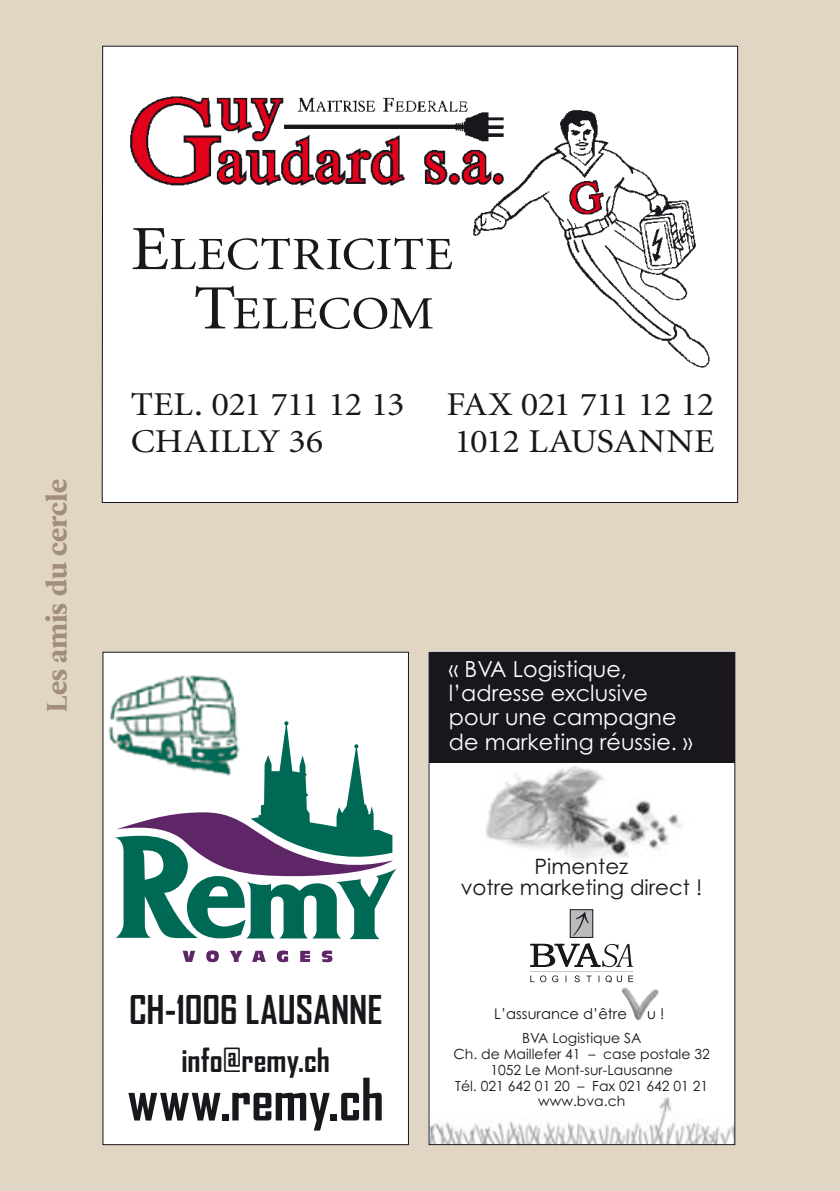
<style>
.page{position:relative;width:840px;height:1191px;background:#fff}
.page>*{position:absolute;margin:0;border:0;box-sizing:border-box;transform-origin:0 0}
.t1{font:56px "Agency FB Bold";letter-spacing:.005em;color:#1a171c}
.t2{font:46.4px/59.4px "Minion";letter-spacing:.01em;color:#1a171c;scale:1.1 1}
.t3{font:38px "Agency FB Bold";color:#1a171c}
.t4{font:33.4px/37px "Minion";letter-spacing:-.02em;color:#1a171c;scale:1.1 1}
.t5{font:32px "Agency FB Bold";letter-spacing:.005em;color:#1a171c}
.t6{font:28px "Leitura News Roman 4";color:#a38f79}
.t7{font:22.2px/24.2px "Century Gothic";color:#fff}
.t8{font:21.2px/21.2px "Century Gothic";color:#1a171c;text-align:center}
.t9{font:14.6px "Century Gothic";color:#1a171c}
.t10{font:14px/16px "Century Gothic";color:#1a171c;text-align:center}
.s1{font-size:63px}
</style>
<div class="page">
<div style="left:0;top:0;width:839px;height:1191px;background:#e0d6c3"></div>
<div style="left:101px;top:45px;width:637px;height:458px;background:#fff"></div>
<img style="left:129px;top:96px;width:581px;height:273px">
<div style="left:428px;top:652px;width:306px;height:493px;background:#fff"></div>
<div style="left:103px;top:652px;width:305px;height:492px;background:#fff"></div>
<div style="left:102px;top:651px;width:306px;height:494px;border:1px solid #1a171c"></div>
<svg style="left:182px;top:950px;width:13px;height:12px"></svg>
<svg style="left:206px;top:950px;width:13px;height:12px"></svg>
<svg style="left:230px;top:950px;width:12px;height:12px"></svg>
<svg style="left:252px;top:950px;width:13px;height:12px"></svg>
<svg style="left:277px;top:950px;width:11px;height:12px"></svg>
<svg style="left:300px;top:950px;width:10px;height:12px"></svg>
<svg style="left:321px;top:950px;width:11px;height:12px"></svg>
<svg style="left:115px;top:721px;width:281px;height:218px"></svg>
<img style="left:108px;top:675px;width:143px;height:101px">
<img style="left:430px;top:1097px;width:302px;height:46px">
<img style="left:472px;top:762px;width:217px;height:98px">
<div style="left:429px;top:652px;width:305px;height:110px;background:#1a171c"></div>
<div style="left:428px;top:652px;width:306px;height:493px;border:1px solid #1a171c"></div>
<img style="left:622px;top:987px;width:36px;height:33px">
<svg style="left:530px;top:943px;width:103px;height:39px"></svg>
<div style="left:570px;top:909px;width:22px;height:28px;background:#b9bbbc"></div>
<div style="left:569px;top:909px;width:24px;height:29px;border:1px solid #1a171c"></div>
<svg style="left:573px;top:911px;width:15px;height:25px"></svg>
<h3 class="t6" style="left:41px;top:711px;width:234px;rotate:-90deg">Les amis du cercle</h3>
<h2 class="t2" style="left:194px;top:226px;width:237px;text-indent:-63px"><span class="s1">E</span>LECTRICITE<br><span class="s1">T</span>ELECOM</h2>
<h3 class="t4" style="left:131px;top:387px;width:532px">TEL. 021 711 12 13 FAX 021 711 12 12<br>CHAILLY 36</h3>
<h3 class="t4" style="left:454px;top:424px;width:238px">1012 LAUSANNE</h3>
<h3 class="t7" style="left:448px;top:658px;width:245px">« BVA Logistique, l’adresse exclusive pour une campagne de marketing réussie. »</h3>
<h3 class="t3" style="left:129px;top:986px;width:255px">CH‑1006 Lausanne</h3>
<h3 class="t5" style="left:181px;top:1040px;width:150px">info@remy.ch</h3>
<h1 class="t1" style="left:127px;top:1064px;width:258px">www.remy.ch</h1>
<h3 class="t8" style="left:460px;top:857px;width:243px">Pimentez<br>votre marketing direct !</h3>
<p class="t9" style="left:494px;top:1007px;width:134px">L’assurance d’être</p>
<p class="t9" style="left:647px;top:1007px;width:19px">u !</p>
<p class="t10" style="left:453px;top:1030px;width:257px">BVA Logistique SA<br>Ch. de Maillefer 41 – case postale 32<br>1052 Le Mont-sur-Lausanne<br>Tél. 021 642 01 20 – Fax 021 642 01 21 www.bva.ch</p>
</div>
